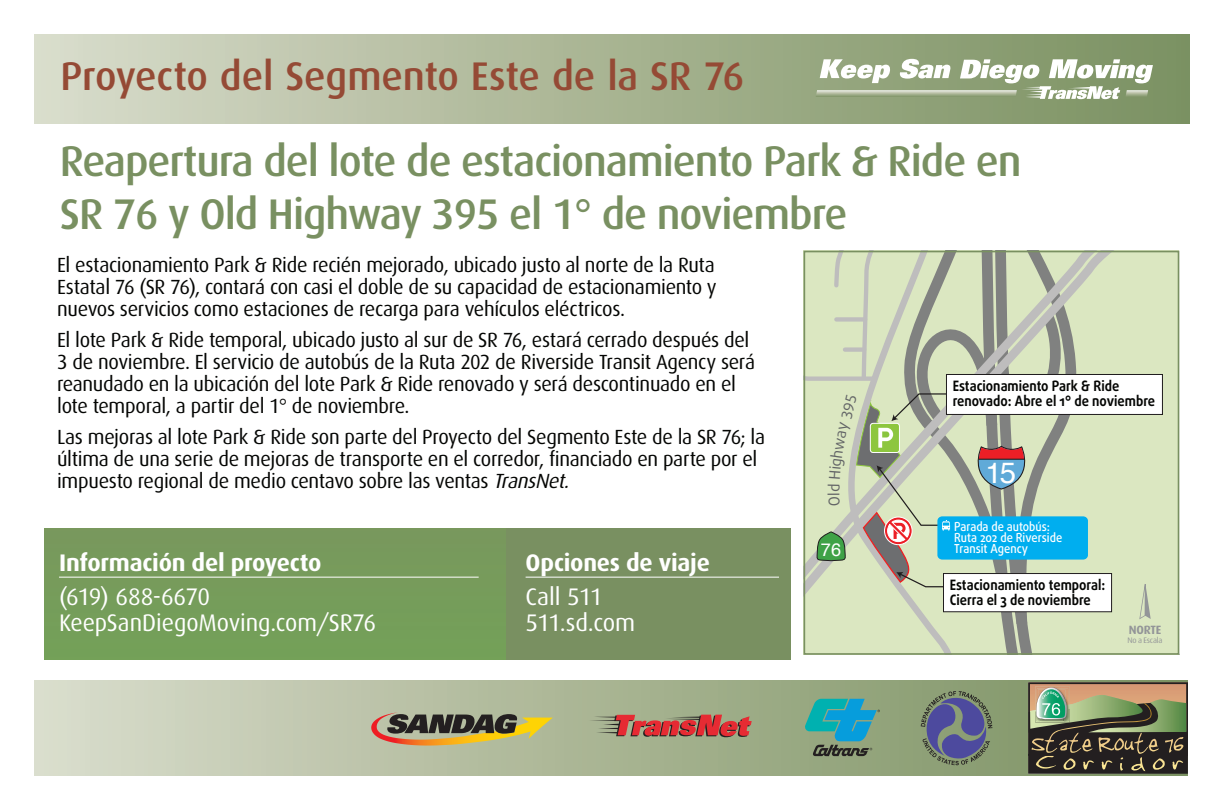
<style>
.page{position:relative;width:1224px;height:810px;background:#fff}
.page>*{position:absolute;margin:0;border:0;box-sizing:border-box;transform-origin:0 0}
.t1{font:500 42.8px/53.6px "Dax";letter-spacing:-.025em;color:#799061}
.t2{font:500 40px "Dax";letter-spacing:-.005em;color:#954a35}
.t3{font:29.4px "Helvetica";color:#fff}
.t4{font:24px/25.4px "Dax";letter-spacing:-.005em;color:#fff}
.t5{font:700 24px "Dax";letter-spacing:-.01em;color:#fff}
.t6{font:20.4px/22px "Dax";letter-spacing:-.015em;color:#040503}
.t7{font:18px "Helvetica";color:#fff}
.t8{font:15px "Daxline Pro";color:#626466}
.t9{font:700 14.2px/15px "Daxline Pro";color:#040503;scale:.9 1}
.t10{font:500 12.4px/11.4px "Daxline Pro";color:#fff;scale:.9 1}
.t11{font:700 12px "Dax";letter-spacing:-.025em;color:#939598}
.t12{font:8px "Dax";letter-spacing:-.025em;color:#939598}
.s1{font-style:italic}
</style>
<div class="page">
<svg style="left:35px;top:681px;width:1153px;height:94px;background:#b2bd9f"></svg>
<div style="left:35px;top:35px;width:1154px;height:88px;background:linear-gradient(to right,#d8dbc9,#79905f)"></div>
<svg style="left:816px;top:59px;width:337px;height:40px"></svg>
<svg style="left:1028px;top:682px;width:160px;height:91px;background:#69664d"></svg>
<svg style="left:371px;top:712px;width:182px;height:33px;background:#97865a"></svg>
<svg style="left:589px;top:714px;width:163px;height:23px;background:#b16559"></svg>
<svg style="left:804px;top:698px;width:76px;height:58px;background:#479a9a"></svg>
<svg style="left:921px;top:691px;width:71px;height:74px;background:#697180"></svg>
<div style="left:45px;top:528px;width:746px;height:132px;background:#799061"></div>
<div style="left:45px;top:528px;width:460px;height:132px;background:#769c5b"></div>
<hr style="left:59px;top:576px;width:420px;height:1px;background:#fff">
<hr style="left:526px;top:576px;width:253px;height:1px;background:#fff">
<svg style="left:804px;top:251px;width:375px;height:403px;background:#c5d5bd"></svg>
<h2 class="t2" style="left:61px;top:54px;width:685px">Proyecto del Segmento Este de la SR 76</h2>
<h1 class="t1" style="left:60px;top:134px;width:963px">Reapertura del lote de estacionamiento Park &amp; Ride en<br>SR 76 y Old Highway 395 el 1° de noviembre</h1>
<p class="t6" style="left:57px;top:254px;width:661px;text-align:justify">El estacionamiento Park &amp; Ride recién mejorado, ubicado justo al norte de la Ruta Estatal 76 (SR 76), contará con casi el doble de su capacidad de estacionamiento y nuevos servicios como estaciones de recarga para vehículos eléctricos.</p>
<p class="t6" style="left:57px;top:329px;width:700px">El lote Park &amp; Ride temporal, ubicado justo al sur de SR 76, estará cerrado después del 3 de noviembre. El servicio de autobús de la Ruta 202 de Riverside Transit Agency será reanudado en la ubicación del lote Park &amp; Ride renovado y será descontinuado en el lote temporal, a partir del 1° de noviembre.</p>
<p class="t6" style="left:57px;top:426px;width:709px">Las mejoras al lote Park &amp; Ride son parte del Proyecto del Segmento Este de la SR 76; la última de una serie de mejoras de transporte en el corredor, financiado en parte por el impuesto regional de medio centavo sobre las ventas <span class="s1">TransNet.</span></p>
<p class="t9" style="left:953px;top:379px;width:226px">Estacionamiento Park &amp; Ride renovado: Abre el 1° de noviembre</p>
<h3 class="t3" style="left:986px;top:449px;width:32px">15</h3>
<p class="t8" style="left:824px;top:495px;width:5px;rotate:-90deg">l</p>
<p class="t5" style="left:59px;top:549px;width:264px">Información del proyecto</p>
<p class="t4" style="left:59px;top:584px;width:319px">(619) 688-6670<br>KeepSanDiegoMoving.com/SR76</p>
<p class="t5" style="left:526px;top:549px;width:186px">Opciones de viaje</p>
<p class="t4" style="left:526px;top:584px;width:111px">Call 511<br>511.sd.com</p>
<p class="t7" style="left:821px;top:535px;width:22px">76</p>
<p class="t10" style="left:954px;top:520px;width:122px">Parada de autobús:<br>Ruta 202 de Riverside<br>Transit Agency</p>
<p class="t9" style="left:950px;top:578px;width:175px">Estacionamiento temporal:<br>Cierra el 3 de noviembre</p>
<p class="t11" style="left:1129px;top:623px;width:34px">NORTE</p>
<p class="t12" style="left:1127px;top:636px;width:37px">No a Escala</p>
</div>
